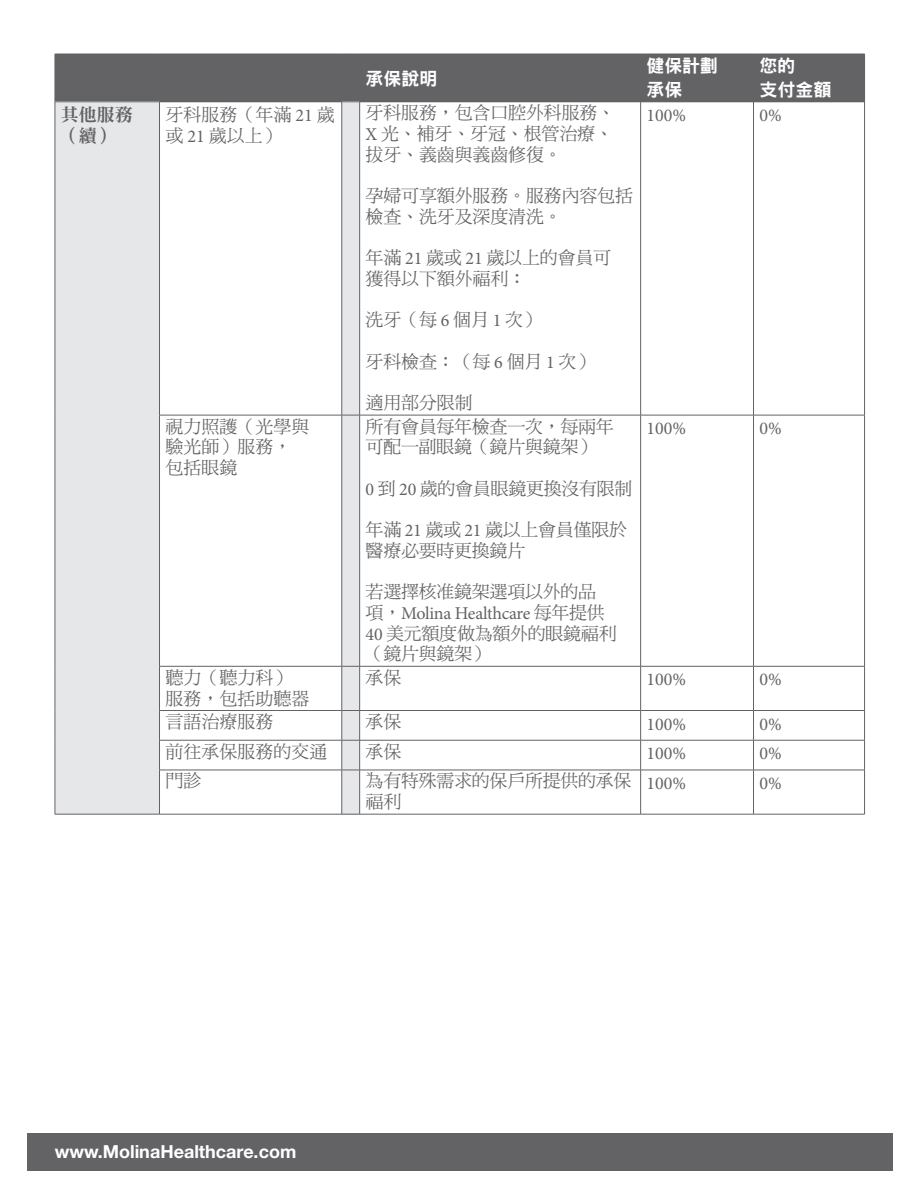
<style>
.page{position:relative;width:918px;height:1188px;background:#fff}
.page>*{position:absolute;margin:0;border:0;box-sizing:border-box;transform-origin:0 0}
.t1{font:18px/20.7px "DF Ming Std W5";letter-spacing:-.01em;color:#636366}
.t2{font:18px "Minion Pro";color:#636366}
.t3{font:700 18px "Helvetica Neue LT Std";color:#fff}
.t4{font:18px/24px "DF Hei Std W9";color:#fff}
.t5{font:18px/20.7px "DF Ming Std W9";color:#636366}
.s1{font-family:"Minion Pro"}
</style>
<div class="page">
<div style="left:27px;top:1133px;width:865px;height:38px;background:#636366"></div>
<div style="left:55px;top:54px;width:105px;height:48px;background:#636366"></div>
<div style="left:160px;top:54px;width:182px;height:48px;background:#636366"></div>
<div style="left:360px;top:54px;width:281px;height:48px;background:#636366"></div>
<div style="left:641px;top:54px;width:113px;height:48px;background:#636366"></div>
<div style="left:754px;top:54px;width:111px;height:48px;background:#636366"></div>
<div style="left:342px;top:54px;width:18px;height:48px;background:#636366"></div>
<div style="left:55px;top:102px;width:105px;height:712px;background:#e6e7e9"></div>
<div style="left:342px;top:102px;width:18px;height:313px;background:#e6e7e9"></div>
<div style="left:342px;top:415px;width:18px;height:251px;background:#e6e7e9"></div>
<div style="left:342px;top:666px;width:18px;height:45px;background:#e6e7e9"></div>
<div style="left:342px;top:740px;width:18px;height:30px;background:#e6e7e9"></div>
<div style="left:342px;top:770px;width:18px;height:44px;background:#e6e7e9"></div>
<hr style="left:55px;top:814px;width:105px;height:1px;background:#636366">
<hr style="left:160px;top:102px;width:182px;height:1px;background:#636366">
<hr style="left:360px;top:102px;width:281px;height:1px;background:#636366">
<hr style="left:641px;top:102px;width:113px;height:1px;background:#636366">
<hr style="left:754px;top:102px;width:111px;height:1px;background:#636366">
<hr style="left:55px;top:102px;width:105px;height:1px;background:#636366">
<hr style="left:55px;top:102px;width:1px;height:313px;background:#636366">
<hr style="left:159px;top:102px;width:1px;height:313px;background:#636366">
<hr style="left:55px;top:415px;width:1px;height:251px;background:#636366">
<hr style="left:55px;top:666px;width:1px;height:45px;background:#636366">
<svg style="left:55px;top:711px;width:1px;height:29px"></svg>
<hr style="left:55px;top:740px;width:1px;height:30px;background:#636366">
<hr style="left:55px;top:770px;width:1px;height:44px;background:#636366">
<hr style="left:159px;top:415px;width:1px;height:251px;background:#636366">
<hr style="left:159px;top:666px;width:1px;height:44px;background:#636366">
<svg style="left:159px;top:711px;width:1px;height:29px"></svg>
<hr style="left:159px;top:740px;width:1px;height:30px;background:#636366">
<hr style="left:640px;top:102px;width:1px;height:313px;background:#636366">
<hr style="left:753px;top:102px;width:1px;height:313px;background:#636366">
<hr style="left:864px;top:102px;width:1px;height:313px;background:#636366">
<hr style="left:159px;top:415px;width:183px;height:1px;background:#636366">
<hr style="left:360px;top:415px;width:281px;height:1px;background:#636366">
<hr style="left:641px;top:415px;width:113px;height:1px;background:#636366">
<hr style="left:640px;top:415px;width:1px;height:251px;background:#636366">
<hr style="left:754px;top:415px;width:111px;height:1px;background:#636366">
<hr style="left:753px;top:415px;width:1px;height:251px;background:#636366">
<hr style="left:864px;top:415px;width:1px;height:251px;background:#636366">
<hr style="left:159px;top:666px;width:183px;height:1px;background:#636366">
<hr style="left:360px;top:666px;width:281px;height:1px;background:#636366">
<hr style="left:641px;top:666px;width:113px;height:1px;background:#636366">
<hr style="left:640px;top:666px;width:1px;height:44px;background:#636366">
<hr style="left:754px;top:666px;width:111px;height:1px;background:#636366">
<hr style="left:753px;top:666px;width:1px;height:44px;background:#636366">
<hr style="left:864px;top:666px;width:1px;height:44px;background:#636366">
<hr style="left:159px;top:710px;width:183px;height:1px;background:#636366">
<hr style="left:360px;top:710px;width:281px;height:1px;background:#636366">
<hr style="left:641px;top:710px;width:113px;height:1px;background:#636366">
<svg style="left:640px;top:711px;width:1px;height:29px"></svg>
<hr style="left:754px;top:710px;width:111px;height:1px;background:#636366">
<svg style="left:753px;top:711px;width:1px;height:29px"></svg>
<svg style="left:864px;top:711px;width:1px;height:29px"></svg>
<hr style="left:159px;top:740px;width:183px;height:1px;background:#636366">
<hr style="left:360px;top:740px;width:281px;height:1px;background:#636366">
<hr style="left:641px;top:740px;width:113px;height:1px;background:#636366">
<hr style="left:640px;top:740px;width:1px;height:30px;background:#636366">
<hr style="left:754px;top:740px;width:111px;height:1px;background:#636366">
<hr style="left:753px;top:740px;width:1px;height:30px;background:#636366">
<hr style="left:864px;top:740px;width:1px;height:30px;background:#636366">
<hr style="left:159px;top:770px;width:183px;height:1px;background:#636366">
<hr style="left:159px;top:770px;width:1px;height:44px;background:#636366">
<hr style="left:360px;top:770px;width:281px;height:1px;background:#636366">
<hr style="left:641px;top:770px;width:113px;height:1px;background:#636366">
<hr style="left:640px;top:770px;width:1px;height:44px;background:#636366">
<hr style="left:754px;top:770px;width:111px;height:1px;background:#636366">
<hr style="left:753px;top:770px;width:1px;height:44px;background:#636366">
<hr style="left:864px;top:770px;width:1px;height:44px;background:#636366">
<hr style="left:160px;top:814px;width:182px;height:1px;background:#636366">
<hr style="left:360px;top:814px;width:281px;height:1px;background:#636366">
<hr style="left:641px;top:814px;width:113px;height:1px;background:#636366">
<hr style="left:754px;top:814px;width:111px;height:1px;background:#636366">
<svg style="left:343px;top:102px;width:16px;height:1px"></svg>
<hr style="left:342px;top:102px;width:1px;height:313px;background:#636366">
<hr style="left:359px;top:102px;width:1px;height:313px;background:#636366">
<svg style="left:343px;top:415px;width:16px;height:1px"></svg>
<hr style="left:342px;top:415px;width:1px;height:251px;background:#636366">
<hr style="left:359px;top:415px;width:1px;height:251px;background:#636366">
<svg style="left:343px;top:666px;width:16px;height:1px"></svg>
<hr style="left:342px;top:666px;width:1px;height:44px;background:#636366">
<hr style="left:359px;top:666px;width:1px;height:44px;background:#636366">
<svg style="left:342px;top:710px;width:18px;height:31px"></svg>
<hr style="left:342px;top:740px;width:1px;height:30px;background:#636366">
<hr style="left:359px;top:740px;width:1px;height:30px;background:#636366">
<svg style="left:343px;top:770px;width:16px;height:1px"></svg>
<hr style="left:342px;top:770px;width:1px;height:44px;background:#636366">
<hr style="left:359px;top:770px;width:1px;height:44px;background:#636366">
<svg style="left:342px;top:814px;width:18px;height:1px"></svg>
<p class="t4" style="left:366px;top:66px;width:73px">承保說明</p>
<p class="t5" style="left:61px;top:104px;width:73px">其他服務（續）</p>
<p class="t1" style="left:166px;top:104px;width:171px">牙科服務（年滿 <span class="s1">21</span> 歲或 <span class="s1">21</span> 歲以上）</p>
<p class="t1" style="left:366px;top:102px;width:251px">牙科服務，包含口腔外科服務、<br><span class="s1">X</span> 光、補牙、牙冠、根管治療、拔牙、義齒與義齒修復。</p>
<p class="t1" style="left:366px;top:185px;width:269px">孕婦可享額外服務。服務內容包括檢查、洗牙及深度清洗。</p>
<p class="t1" style="left:366px;top:247px;width:247px">年滿 <span class="s1">21</span> 歲或 <span class="s1">21</span> 歲以上的會員可獲得以下額外福利：</p>
<p class="t1" style="left:366px;top:309px;width:177px">洗牙（每 <span class="s1">6</span> 個月 <span class="s1">1</span> 次）</p>
<p class="t1" style="left:366px;top:351px;width:230px">牙科檢查：（每 <span class="s1">6</span> 個月 <span class="s1">1</span> 次）</p>
<p class="t1" style="left:366px;top:392px;width:109px">適用部分限制</p>
<p class="t1" style="left:166px;top:416px;width:145px">視力照護（光學與驗光師）服務，包括眼鏡</p>
<p class="t1" style="left:366px;top:416px;width:250px">所有會員每年檢查一次，每兩年可配一副眼鏡（鏡片與鏡架）</p>
<p class="t1" style="left:366px;top:478px;width:268px"><span class="s1">0</span> 到 <span class="s1">20</span> 歲的會員眼鏡更換沒有限制</p>
<p class="t1" style="left:366px;top:519px;width:263px">年滿 <span class="s1">21</span> 歲或 <span class="s1">21</span> 歲以上會員僅限於醫療必要時更換鏡片</p>
<p class="t1" style="left:366px;top:581px;width:253px">若選擇核准鏡架選項以外的品項，<span class="s1">Molina Healthcare</span> 每年提供<br><span class="s1">40</span> 美元額度做為額外的眼鏡福利（鏡片與鏡架）</p>
<p class="t4" style="left:647px;top:53px;width:73px">健保計劃承保</p>
<p class="t4" style="left:760px;top:53px;width:73px">您的<br>支付金額</p>
<p class="t2" style="left:647px;top:103px;width:41px">100%</p>
<p class="t2" style="left:760px;top:103px;width:24px">0%</p>
<p class="t2" style="left:647px;top:416px;width:41px">100%</p>
<p class="t2" style="left:760px;top:416px;width:24px">0%</p>
<p class="t1" style="left:166px;top:667px;width:145px">聽力（聽力科）服務，包括助聽器</p>
<p class="t1" style="left:366px;top:667px;width:37px">承保</p>
<p class="t2" style="left:647px;top:668px;width:41px">100%</p>
<p class="t2" style="left:760px;top:668px;width:24px">0%</p>
<p class="t1" style="left:166px;top:711px;width:109px">言語治療服務</p>
<p class="t1" style="left:366px;top:711px;width:37px">承保</p>
<p class="t2" style="left:647px;top:712px;width:41px">100%</p>
<p class="t2" style="left:760px;top:712px;width:24px">0%</p>
<p class="t1" style="left:166px;top:741px;width:163px">前往承保服務的交通</p>
<p class="t1" style="left:366px;top:741px;width:37px">承保</p>
<p class="t2" style="left:647px;top:742px;width:41px">100%</p>
<p class="t2" style="left:760px;top:742px;width:24px">0%</p>
<p class="t1" style="left:166px;top:770px;width:37px">門診</p>
<p class="t1" style="left:366px;top:770px;width:267px">為有特殊需求的保戶所提供的承保福利</p>
<p class="t2" style="left:647px;top:771px;width:41px">100%</p>
<p class="t2" style="left:760px;top:771px;width:24px">0%</p>
<p class="t3" style="left:55px;top:1141px;width:243px">www.MolinaHealthcare.com</p>
</div>
